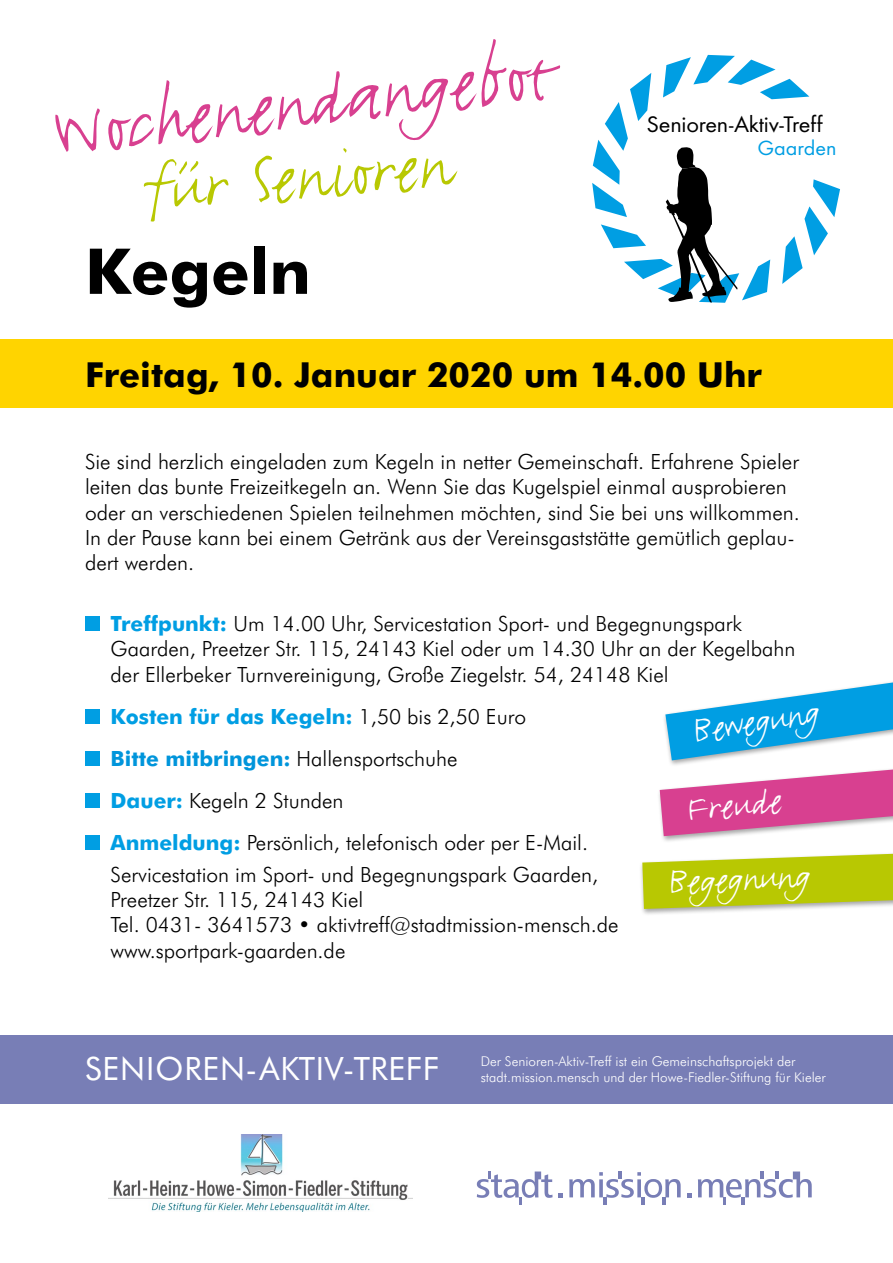
<style>
.page{position:relative;width:893px;height:1263px;background:#fff}
.page>*{position:absolute;margin:0;border:0;box-sizing:border-box;transform-origin:0 0}
.t1{font:85.35px "FF Justlefthand";color:#d84090}
.t2{font:76.5px "FF Justlefthand";color:#b8c802}
.t3{font:700 63.15px "Futura BT";color:#000}
.t4{font:41.7px "FF Justlefthand";color:#fff}
.t5{font:700 34.5px "Futura BT";color:#000}
.t6{font:32.1px "Futura BT";letter-spacing:.025em;color:#fff}
.t7{font:23.4px "Futura T";letter-spacing:-.01em;color:#000;scale:1.04 1}
.t8{font:21.3px "Futura T";color:#009ee3;scale:1.04 1}
.t9{font:300 21px/25.2px "Futura BT";color:#000}
.t10{font:300 13.5px/16.2px "Futura BT";color:#fff}
.s1{font-size:91.95px}
.s2{font-weight:700;color:#009ee3}
.s3{font-weight:700;color:#0095db}
</style>
<div class="page">
<svg style="left:592px;top:55px;width:248px;height:248px"></svg>
<div style="left:0;top:340px;width:893px;height:68px;background:#ffd400"></div>
<div style="left:0;top:1035px;width:893px;height:68px;background:#787eb6"></div>
<img style="left:109px;top:1134px;width:304px;height:77px">
<svg style="left:477px;top:1171px;width:85px;height:34px"></svg>
<svg style="left:698px;top:1171px;width:114px;height:34px"></svg>
<svg style="left:569px;top:1171px;width:112px;height:34px"></svg>
<svg style="left:687px;top:1193px;width:4px;height:4px"></svg>
<div style="left:85px;top:616px;width:15px;height:15px;background:#009ee3"></div>
<div style="left:85px;top:709px;width:15px;height:15px;background:#009ee3"></div>
<div style="left:85px;top:751px;width:15px;height:15px;background:#009ee3"></div>
<div style="left:85px;top:793px;width:15px;height:15px;background:#009ee3"></div>
<div style="left:85px;top:835px;width:15px;height:15px;background:#009ee3"></div>
<svg style="left:665px;top:682px;width:228px;height:78px"></svg>
<div style="left:657px;top:767px;width:236px;height:76px;background:#000;opacity:.35"></div>
<svg style="left:660px;top:769px;width:233px;height:67px"></svg>
<div style="left:639px;top:850px;width:254px;height:66px;background:#000;opacity:.35"></div>
<svg style="left:642px;top:854px;width:251px;height:55px;background:#bfcc26"></svg>
<h1 class="t1" style="left:48px;top:80px;width:506px;rotate:-7deg">Wochenendangebot</h1>
<h2 class="t2" style="left:143px;top:143px;width:306px;rotate:-5deg">für <span class="s1">S</span>enioren</h2>
<h3 class="t3" style="left:85px;top:233px;width:227px">Kegeln</h3>
<p class="t7" style="left:647px;top:111px;width:171px">Senioren-Aktiv-Treff</p>
<p class="t8" style="left:757px;top:135px;width:78px">Gaarden</p>
<h3 class="t5" style="left:85px;top:354px;width:678px">Freitag, 10. Januar 2020 um 14.00 Uhr</h3>
<p class="t9" style="left:85px;top:449px;width:716px">Sie sind herzlich eingeladen zum Kegeln in netter Gemeinschaft. Erfahrene Spieler leiten das bunte Freizeitkegeln an. Wenn Sie das Kugelspiel einmal ausprobieren oder an verschiedenen Spielen teilnehmen möchten, sind Sie bei uns willkommen.<br>In der Pause kann bei einem Getränk aus der Vereinsgaststätte gemütlich geplau&shy;dert werden.</p>
<p class="t9" style="left:111px;top:611px;width:686px"><span class="s2">Treffpunkt:</span> Um 14.00 Uhr, Servicestation Sport- und Begegnungspark<br>Gaarden, Preetzer Str. 115, 24143 Kiel oder um 14.30 Uhr an der Kegelbahn der Ellerbeker Turnvereinigung, Große Ziegelstr. 54, 24148 Kiel</p>
<p class="t9" style="left:111px;top:695px;width:479px;line-height:42.2px"><span class="s2">Kosten für das Kegeln:</span> 1,50 bis 2,50 Euro<br><span class="s3">Bitte mitbringen:</span> Hallensportschuhe<br><span class="s2">Dauer:</span> Kegeln 2 Stunden<br><span class="s2">Anmeldung:</span> Persönlich, telefonisch oder per E-Mail.</p>
<p class="t9" style="left:111px;top:862px;width:509px">Servicestation im Sport- und Begegnungspark Gaarden, Preetzer Str. 115, 24143 Kiel<br>Tel. 0431- 3641573 • aktivtreff@stadtmission-mensch.de www.sportpark-gaarden.de</p>
<h3 class="t4" style="left:689px;top:705px;width:129px;rotate:-9deg">Bewegung</h3>
<h3 class="t4" style="left:684px;top:784px;width:96px;rotate:-6deg">Freude</h3>
<h3 class="t4" style="left:667px;top:856px;width:144px;rotate:-3deg">Begegnung</h3>
<h3 class="t6" style="left:85px;top:1049px;width:356px">SENIOREN-AKTIV-TREFF</h3>
<p class="t10" style="left:481px;top:1053px;width:347px">Der Senioren-Aktiv-Treff ist ein Gemeinschaftsprojekt der stadt.mission.mensch und der Howe-Fiedler-Stiftung für Kieler</p>
</div>
